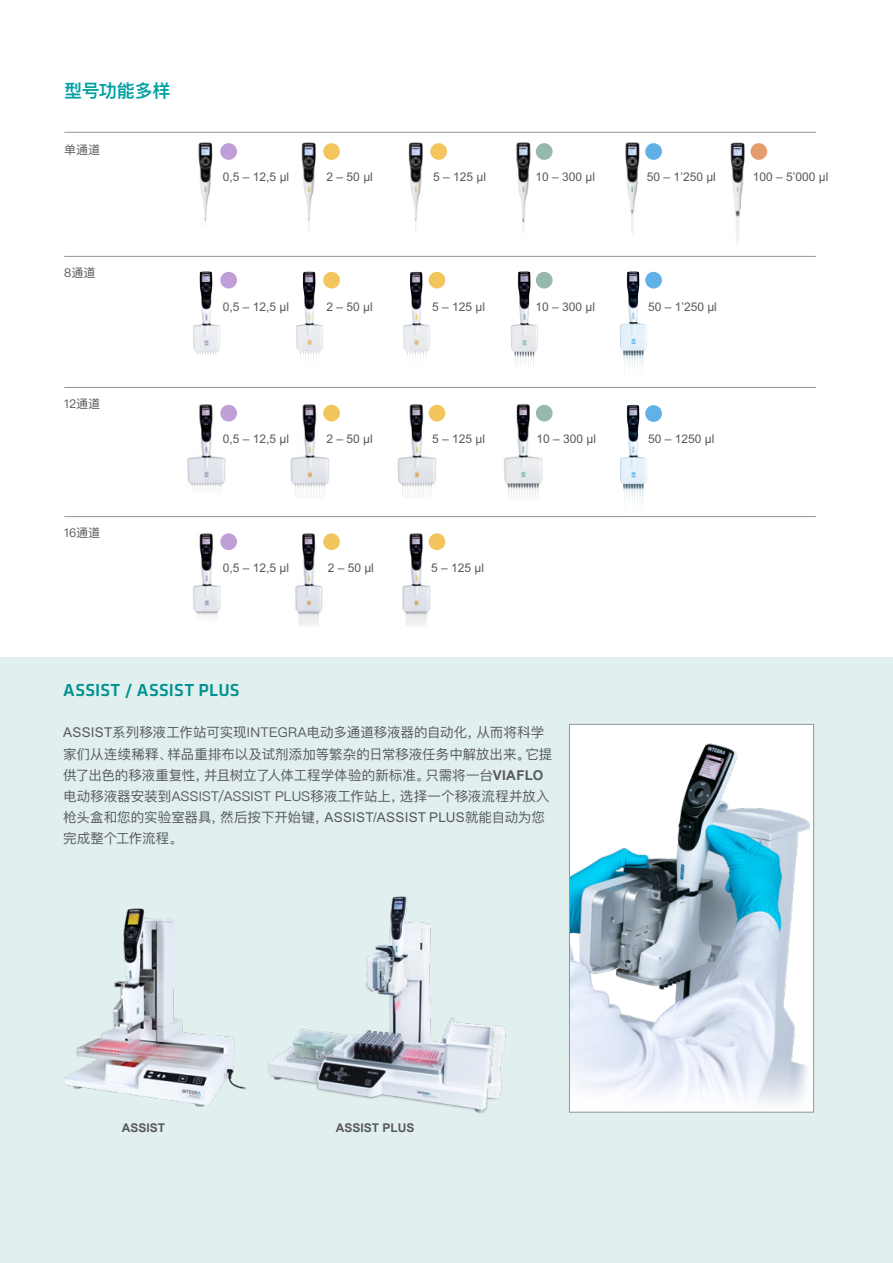
<style>
.page{position:relative;width:893px;height:1263px;background:#fff}
.page>*{position:absolute;margin:0;border:0;box-sizing:border-box;transform-origin:0 0}
.t1{font:500 18px "Klavika Basic";letter-spacing:.01em;color:#009290}
.t2{font:600 18px "Ping Fang SC";letter-spacing:-.015em;color:#00a0a1}
.t3{font:13.5px/21px "Ping Fang SC";letter-spacing:.005em;color:#58595b}
.t4{font:12px "Arial";color:#58595b}
.t5{font:700 12px "Arial";color:#58595b}
.t6{font:12px "Ping Fang SC";color:#58595b}
.s1{font-family:"Arial"}
.s2{font-family:"Arial";font-weight:700}
</style>
<div class="page">
<img style="left:193px;top:533px;width:31px;height:84px">
<img style="left:295px;top:533px;width:32px;height:93px">
<img style="left:402px;top:533px;width:32px;height:93px">
<img style="left:187px;top:404px;width:38px;height:87px">
<img style="left:397px;top:404px;width:39px;height:94px">
<img style="left:290px;top:404px;width:39px;height:94px">
<img style="left:504px;top:404px;width:41px;height:95px">
<img style="left:198px;top:142px;width:15px;height:84px">
<img style="left:301px;top:142px;width:15px;height:89px">
<img style="left:408px;top:142px;width:15px;height:89px">
<img style="left:516px;top:142px;width:15px;height:91px">
<img style="left:625px;top:142px;width:15px;height:92px">
<img style="left:730px;top:142px;width:15px;height:103px">
<img style="left:193px;top:271px;width:23px;height:84px">
<img style="left:296px;top:271px;width:27px;height:85px">
<img style="left:620px;top:271px;width:27px;height:103px">
<img style="left:510px;top:272px;width:28px;height:93px">
<img style="left:403px;top:272px;width:27px;height:83px">
<hr style="left:65px;top:256px;width:751px;height:1px;background:#939598">
<hr style="left:65px;top:132px;width:751px;height:1px;background:#939598">
<hr style="left:65px;top:387px;width:751px;height:1px;background:#939598">
<hr style="left:65px;top:516px;width:751px;height:1px;background:#939598">
<div style="left:220px;top:143px;width:17px;height:17px;background:#c09fd8;border-radius:50%"></div>
<div style="left:220px;top:272px;width:17px;height:17px;background:#c09fd8;border-radius:50%"></div>
<div style="left:220px;top:405px;width:17px;height:16px;background:#c09fd8;border-radius:50%"></div>
<div style="left:220px;top:533px;width:17px;height:17px;background:#c09fd8;border-radius:50%"></div>
<div style="left:323px;top:272px;width:17px;height:17px;background:#f2c55d;border-radius:50%"></div>
<div style="left:323px;top:405px;width:17px;height:16px;background:#f2c55d;border-radius:50%"></div>
<div style="left:323px;top:533px;width:17px;height:17px;background:#f2c55d;border-radius:50%"></div>
<div style="left:429px;top:272px;width:16px;height:17px;background:#f2c55d;border-radius:50%"></div>
<div style="left:429px;top:405px;width:16px;height:16px;background:#f2c55d;border-radius:50%"></div>
<div style="left:429px;top:533px;width:16px;height:17px;background:#f2c55d;border-radius:50%"></div>
<div style="left:536px;top:272px;width:17px;height:17px;background:#96b8ad;border-radius:50%"></div>
<div style="left:536px;top:405px;width:17px;height:16px;background:#96b8ad;border-radius:50%"></div>
<div style="left:645px;top:272px;width:17px;height:17px;background:#61b1e8;border-radius:50%"></div>
<div style="left:323px;top:143px;width:17px;height:17px;background:#f2c55d;border-radius:50%"></div>
<div style="left:430px;top:143px;width:17px;height:17px;background:#f2c55d;border-radius:50%"></div>
<div style="left:536px;top:143px;width:17px;height:17px;background:#96b8ad;border-radius:50%"></div>
<div style="left:645px;top:143px;width:17px;height:17px;background:#61b1e8;border-radius:50%"></div>
<div style="left:750px;top:143px;width:17px;height:17px;background:#e49d6d;border-radius:50%"></div>
<div style="left:0;top:657px;width:893px;height:606px;background:#e1f0ef"></div>
<img style="left:268px;top:896px;width:238px;height:217px">
<img style="left:64px;top:908px;width:183px;height:199px">
<img style="left:571px;top:726px;width:241px;height:384px">
<div style="left:569px;top:724px;width:245px;height:388px;border:1px solid #939598"></div>
<img style="left:620px;top:405px;width:27px;height:102px">
<div style="left:645px;top:405px;width:17px;height:17px;background:#61b1e8;border-radius:50%"></div>
<h1 class="t2" style="left:64px;top:80px;width:108px">型号功能多样</h1>
<p class="t6" style="left:64px;top:142px;width:37px">单通道</p>
<p class="t6" style="left:64px;top:265px;width:33px">8通道</p>
<p class="t6" style="left:64px;top:396px;width:38px">12通道</p>
<p class="t6" style="left:64px;top:526px;width:38px">16通道</p>
<p class="t4" style="left:223px;top:169px;width:68px">0,5 – 12,5 µl</p>
<p class="t4" style="left:327px;top:169px;width:48px">2 – 50 µl</p>
<p class="t4" style="left:433px;top:169px;width:54px">5 – 125 µl</p>
<p class="t4" style="left:535px;top:169px;width:61px">10 – 300 µl</p>
<p class="t4" style="left:647px;top:169px;width:70px">50 – 1’250 µl</p>
<p class="t4" style="left:753px;top:169px;width:77px">100 – 5’000 µl</p>
<p class="t4" style="left:223px;top:299px;width:68px">0,5 – 12,5 µl</p>
<p class="t4" style="left:327px;top:299px;width:48px">2 – 50 µl</p>
<p class="t4" style="left:432px;top:299px;width:54px">5 – 125 µl</p>
<p class="t4" style="left:535px;top:299px;width:61px">10 – 300 µl</p>
<p class="t4" style="left:648px;top:299px;width:70px">50 – 1’250 µl</p>
<p class="t4" style="left:223px;top:431px;width:68px">0,5 – 12,5 µl</p>
<p class="t4" style="left:327px;top:431px;width:48px">2 – 50 µl</p>
<p class="t4" style="left:432px;top:431px;width:54px">5 – 125 µl</p>
<p class="t4" style="left:537px;top:431px;width:61px">10 – 300 µl</p>
<p class="t4" style="left:223px;top:560px;width:68px">0,5 – 12,5 µl</p>
<p class="t4" style="left:328px;top:560px;width:48px">2 – 50 µl</p>
<p class="t4" style="left:431px;top:560px;width:54px">5 – 125 µl</p>
<p class="t4" style="left:648px;top:430px;width:68px">50 – 1250 µl</p>
<h1 class="t1" style="left:63px;top:678px;width:178px">ASSIST / ASSIST PLUS</h1>
<p class="t3" style="left:63px;top:722px;width:491px"><span class="s1">ASSIST</span>系列移液工作站可实现INTEGRA电动多通道移液器的自动化，从而将科学家们从连续稀释、样品重排布以及试剂添加等繁杂的日常移液任务中解放出来。它提供了出色的移液重复性，并且树立了人体工程学体验的新标准。只需将一台<span class="s2">VIAFLO</span>电动移液器安装到ASSIST/ASSIST PLUS移液工作站上，选择一个移液流程并放入枪头盒和您的实验室器具，然后按下开始键，<span class="s1">ASSIST/ASSIST PLUS</span>就能自动为您完成整个工作流程。</p>
<p class="t5" style="left:122px;top:1120px;width:45px">ASSIST</p>
<p class="t5" style="left:336px;top:1120px;width:80px">ASSIST PLUS</p>
</div>
